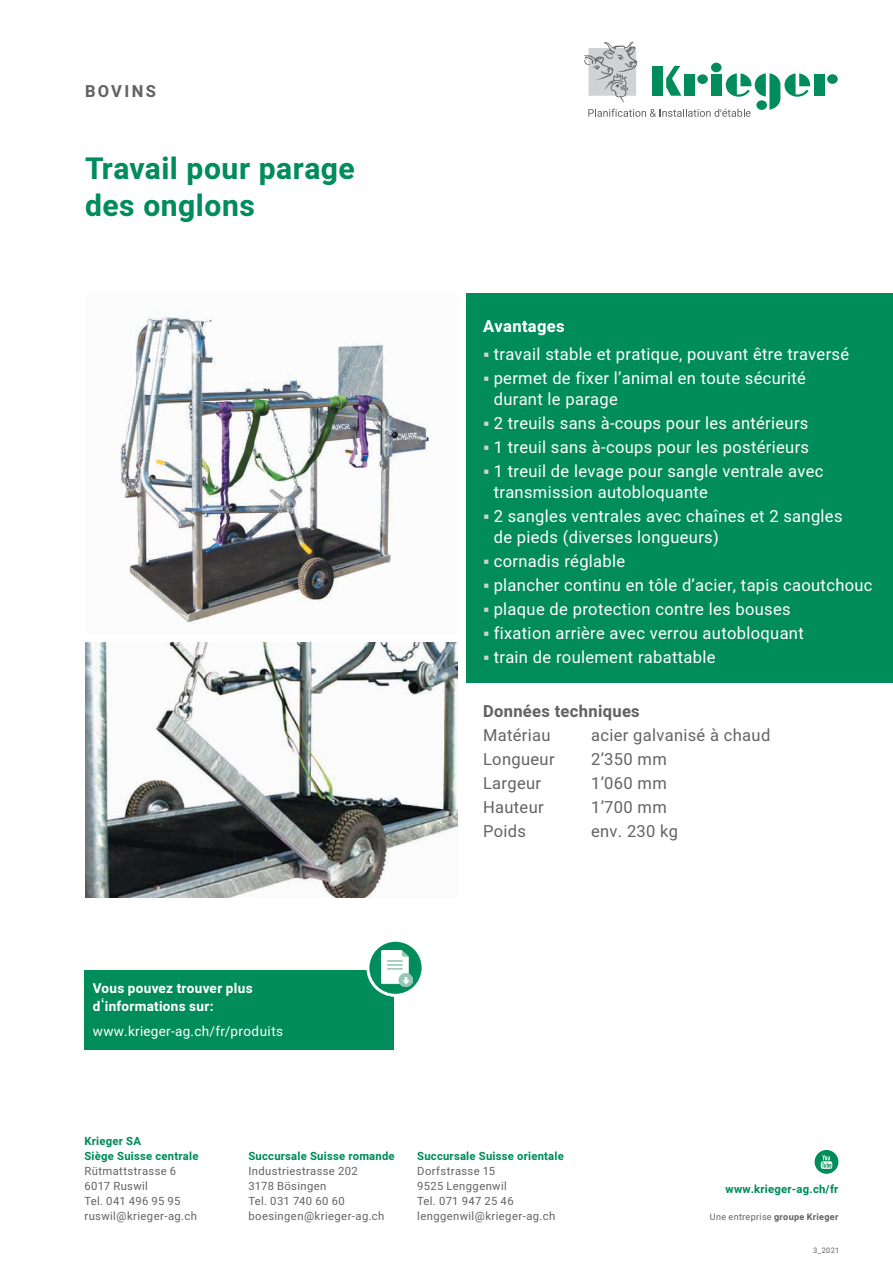
<style>
.page{position:relative;width:893px;height:1263px;background:#fff}
.page>*{position:absolute;margin:0;border:0;box-sizing:border-box;transform-origin:0 0}
.t1{font:700 30px/37.5px "Heebo";letter-spacing:.015em;color:#008c5b}
.t2{font:16.5px/24px "Heebo";letter-spacing:.02em;color:#fff}
.t3{font:16.5px "Heebo";letter-spacing:.02em;color:#636366}
.t4{font:700 16.5px "Heebo";letter-spacing:.02em;color:#636366}
.t5{font:700 16.5px "Heebo";letter-spacing:.02em;color:#fff}
.t6{font:700 13.5px/18px "Heebo";letter-spacing:.02em;color:#fff}
.t7{font:13.5px "Heebo";letter-spacing:.02em;color:#fff}
.t8{font:11.25px/15px "Heebo";letter-spacing:.035em;color:#636366}
.t9{font:700 11.25px/15px "Heebo";letter-spacing:.02em;color:#008c5b}
.t10{font:9px "Heebo";letter-spacing:.035em;color:#636366}
.t11{font:7.5px "Heebo";color:#636366}
.s1{font-family:"Arial";font-weight:400;font-size:18px}
.s2{font-weight:700}
</style>
<div class="page">
<img style="left:85px;top:642px;width:372px;height:255px">
<img style="left:115px;top:312px;width:317px;height:311px">
<div style="left:814px;top:74px;width:11px;height:22px;background:#008c5b"></div>
<div style="left:827px;top:74px;width:11px;height:10px;background:#008c5b;border-radius:50%"></div>
<svg style="left:584px;top:42px;width:226px;height:75px"></svg>
<div style="left:466px;top:293px;width:427px;height:390px;background:#008c5b"></div>
<svg style="left:815px;top:1150px;width:23px;height:24px"></svg>
<div style="left:84px;top:970px;width:310px;height:79px;background:#008c5b"></div>
<svg style="left:366px;top:941px;width:56px;height:56px"></svg>
<p class="t4" style="left:85px;top:79px;width:73px">BOVINS</p>
<h1 class="t1" style="left:85px;top:150px;width:271px">Travail pour parage des onglons</h1>
<p class="t5" style="left:483px;top:314px;width:83px">Avantages</p>
<p class="t2" style="left:494px;top:342px;width:357px">travail stable et pratique, pouvant être traversé permet de fixer l’animal en toute sécurité</p>
<p class="t2" style="left:494px;top:387px;width:331px">durant le parage<br>2 treuils sans à-coups pour les antérieurs<br>1 treuil sans à-coups pour les postérieurs<br>1 treuil de levage pour sangle ventrale avec</p>
<p class="t2" style="left:494px;top:480px;width:350px">transmission autobloquante<br>2 sangles ventrales avec chaînes et 2 sangles</p>
<p class="t2" style="left:494px;top:525px;width:380px">de pieds (diverses longueurs)<br>cornadis réglable<br>plancher continu en tôle d’acier, tapis caoutchouc plaque de protection contre les bouses<br>fixation arrière avec verrou autobloquant<br>train de roulement rabattable</p>
<p class="t4" style="left:483px;top:700px;width:158px">Données techniques</p>
<p class="t3" style="left:483px;top:724px;width:69px">Matériau</p>
<p class="t3" style="left:591px;top:724px;width:181px">acier galvanisé à chaud</p>
<p class="t3" style="left:483px;top:748px;width:73px">Longueur</p>
<p class="t3" style="left:591px;top:748px;width:77px">2’350 mm</p>
<p class="t3" style="left:483px;top:772px;width:60px">Largeur</p>
<p class="t3" style="left:591px;top:772px;width:77px">1’060 mm</p>
<p class="t3" style="left:483px;top:796px;width:62px">Hauteur</p>
<p class="t3" style="left:591px;top:796px;width:77px">1’700 mm</p>
<p class="t3" style="left:483px;top:820px;width:44px">Poids</p>
<p class="t3" style="left:591px;top:820px;width:89px">env. 230 kg</p>
<p class="t6" style="left:93px;top:979px;width:161px">Vous pouvez trouver plus d<span class="s1">‘</span>informations sur:</p>
<p class="t7" style="left:93px;top:1022px;width:192px">www.krieger-ag.ch/fr/produits</p>
<p class="t9" style="left:84px;top:1134px;width:115px">Krieger SA<br>Siège Suisse centrale</p>
<p class="t8" style="left:84px;top:1164px;width:114px">Rütmattstrasse 6<br>6017 Ruswil<br>Tel. 041 496 95 95 ruswil@krieger-ag.ch</p>
<p class="t9" style="left:248px;top:1149px;width:148px">Succursale Suisse romande</p>
<p class="t8" style="left:248px;top:1164px;width:137px">Industriestrasse 202<br>3178 Bösingen<br>Tel. 031 740 60 60 boesingen@krieger-ag.ch</p>
<p class="t9" style="left:417px;top:1149px;width:148px">Succursale Suisse orientale</p>
<p class="t8" style="left:417px;top:1164px;width:139px">Dorfstrasse 15<br>9525 Lenggenwil<br>Tel. 071 947 25 46 lenggenwil@krieger-ag.ch</p>
<p class="t9" style="left:726px;top:1182px;width:114px">www.krieger-ag.ch/fr</p>
<p class="t10" style="left:710px;top:1211px;width:130px">Une entreprise <span class="s2">groupe Krieger</span></p>
<p class="t11" style="left:813px;top:1245px;width:28px">3_2021</p>
</div>
